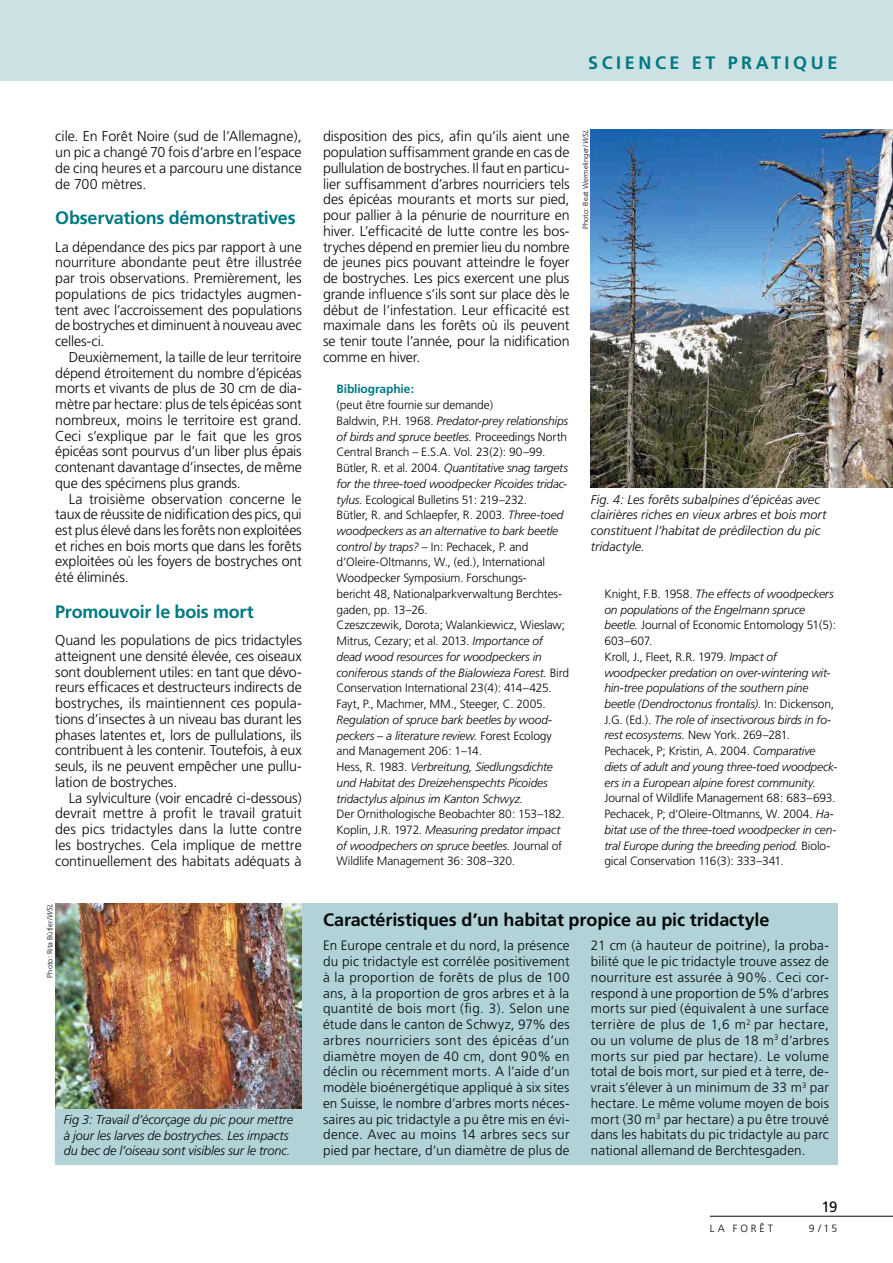
<style>
.page{position:relative;width:893px;height:1263px;background:#fff}
.page>*{position:absolute;margin:0;border:0;box-sizing:border-box;transform-origin:0 0}
.t1{font:700 18px "Frutiger";letter-spacing:-.005em;color:#040809}
.t2{font:700 18px "Frutiger";letter-spacing:-.015em;color:#007981}
.t3{font:700 18px "Frutiger";letter-spacing:.2em;color:#007981}
.t4{font:15px "Frutiger";color:#040809}
.t5{font:300 14.25px/15.8px "Frutiger";letter-spacing:-.01em;color:#040809;text-align:justify}
.t6{font:300 13.5px/15.8px "Frutiger";letter-spacing:.01em;color:#040809;text-align:justify}
.t7{font:italic 300 12.75px/15.8px "Frutiger";color:#040809}
.t8{font:300 12px/15.8px "Frutiger";letter-spacing:-.015em;color:#040809}
.t9{font:italic 300 12px/15.8px "Frutiger";letter-spacing:-.015em;color:#040809}
.t10{font:700 12px "Frutiger";letter-spacing:-.01em;color:#007981}
.t11{font:300 10.5px "Frutiger";letter-spacing:.275em;color:#040809}
.t12{font:300 7.5px "Frutiger";letter-spacing:.015em;color:#040809}
.s1{font-style:italic}
.s2{font-style:normal}
</style>
<div class="page">
<hr style="left:710px;top:1216px;width:183px;height:1px;background:#040809">
<div style="left:0;top:0;width:893px;height:81px;background:#cbe1e4"></div>
<img style="left:591px;top:130px;width:302px;height:358px">
<div style="left:55px;top:903px;width:782px;height:262px;background:#b1d2d7"></div>
<img style="left:55px;top:903px;width:247px;height:205px">
<p class="t3" style="left:588px;top:55px;width:251px">SCIENCE ET PRATIQUE</p>
<p class="t5" style="left:55px;top:130px;width:248px">cile. En Forêt Noire (sud de l’Allemagne), un pic a changé 70 fois d’arbre en l’espace de cinq heures et a parcouru une distance de 700 mètres.</p>
<p class="t2" style="left:55px;top:211px;width:242px">Observations démonstratives</p>
<p class="t5" style="left:55px;top:240px;width:248px">La dépendance des pics par rapport à une nourriture abondante peut être illustrée par trois observations. Premièrement, les populations de pics tridactyles augmen&shy;tent avec l’accroissement des populations de bostryches et diminuent à nouveau avec celles-ci.</p>
<p class="t5" style="left:55px;top:350px;width:248px;text-indent:13px">Deuxièmement, la taille de leur territoire dépend étroitement du nombre d’épicéas morts et vivants de plus de 30 cm de dia&shy;mètre par hectare: plus de tels épicéas sont nombreux, moins le territoire est grand.<br>Ceci s’explique par le fait que les gros épicéas sont pourvus d’un liber plus épais contenant davantage d’insectes, de même que des spécimens plus grands.</p>
<p class="t5" style="left:55px;top:492px;width:248px;text-indent:13px">La troisième observation concerne le taux de réussite de nidification des pics, qui est plus élevé dans les forêts non exploitées et riches en bois morts que dans les forêts exploitées où les foyers de bostryches ont été éliminés.</p>
<p class="t2" style="left:55px;top:605px;width:200px">Promouvoir le bois mort</p>
<p class="t5" style="left:55px;top:634px;width:248px">Quand les populations de pics tridactyles atteignent une densité élevée, ces oiseaux sont doublement utiles: en tant que dévo&shy;reurs efficaces et destructeurs indirects de bostryches, ils maintiennent ces popula&shy;tions d’insectes à un niveau bas durant les phases latentes et, lors de pullulations, ils contribuent à les contenir. Toutefois, à eux seuls, ils ne peuvent empêcher une pullu&shy;lation de bostryches.</p>
<p class="t5" style="left:55px;top:791px;width:248px;text-indent:13px">La sylviculture (voir encadré ci-dessous) devrait mettre à profit le travail gratuit des pics tridactyles dans la lutte contre les bostryches. Cela implique de mettre continuellement des habitats adéquats à</p>
<p class="t12" style="left:47px;top:978px;width:76px;rotate:-90deg">Photo: Rita Bütler/<span class="s1">WSL</span></p>
<p class="t7" style="left:64px;top:1112px;width:231px">Fig 3: Travail d’écorçage du pic pour mettre à jour les larves de bostryches. Les impacts du bec de l’oiseau sont visibles sur le tronc.</p>
<p class="t5" style="left:323px;top:130px;width:248px">disposition des pics, afin qu’ils aient une population suffisamment grande en cas de pullulation de bostryches. Il faut en particu&shy;lier suffisamment d’arbres nourriciers tels des épicéas mourants et morts sur pied, pour pallier à la pénurie de nourriture en hiver. L’efficacité de lutte contre les bos&shy;tryches dépend en premier lieu du nombre de jeunes pics pouvant atteindre le foyer de bostryches. Les pics exercent une plus grande influence s’ils sont sur place dès le début de l’infestation. Leur efficacité est maximale dans les forêts où ils peuvent se tenir toute l’année, pour la nidification comme en hiver.</p>
<p class="t10" style="left:337px;top:384px;width:79px">Bibliographie:</p>
<p class="t8" style="left:337px;top:398px;width:234px">(peut être fournie sur demande)<br>Baldwin, P.H. 1968. <span class="s1">Predator-prey relationships of birds and spruce beetles.</span> Proceedings North Central Branch – E.S.A. Vol. 23(2): 90–99.<br>Bütler, R. et al. 2004. <span class="s1">Quantitative snag targets for the three-toed woodpecker Picoides tridac&shy;tylus.</span> Ecological Bulletins 51: 219–232.<br>Bütler, R. and Schlaepfer, R. 2003. <span class="s1">Three-toed woodpeckers as an alternative to bark beetle control by traps?</span> – In: Pechacek, P. and d’Oleire-Oltmanns, W., (ed.), International Woodpecker Symposium. Forschungs-<br>bericht 48, Nationalparkverwaltung Berchtes&shy;gaden, pp. 13–26.<br>Czeszczewik, Dorota; Walankiewicz, Wieslaw; Mitrus, Cezary; et al. 2013. <span class="s1">Importance of dead wood resources for woodpeckers in coniferous stands of the Bialowieza Forest.</span> Bird Conservation International 23(4): 414–425.<br>Fayt, P., Machmer, MM., Steeger, C. 2005.</p>
<p class="t9" style="left:337px;top:713px;width:218px">Regulation of spruce bark beetles by wood&shy;peck ers – a literature review. <span class="s2">Forest Ecology and Management 206: 1–14.<br>Hess, R. 1983.</span> Verbreitung, Siedlungsdichte und Habitat des Dreizehenspechts Picoides tridactylus alpinus im Kanton Schwyz.</p>
<p class="t8" style="left:337px;top:807px;width:230px">Der Ornithologische Beobachter 80: 153–182.<br>Koplin, J.R. 1972. <span class="s1">Measuring predator impact of woodpechers on spruce beetles.</span> Journal of Wildlife Management 36: 308–320.</p>
<p class="t12" style="left:583px;top:229px;width:101px;rotate:-90deg">Photo: Beat Wermelinger/<span class="s1">WSL</span></p>
<p class="t7" style="left:591px;top:492px;width:237px">Fig. 4: Les forêts subalpines d’épicéas avec clairières riches en vieux arbres et bois mort constituent l’habitat de prédilection du pic tridactyle.</p>
<p class="t9" style="left:604px;top:587px;width:234px"><span class="s2">Knight, F.B. 1958.</span> The effects of woodpeckers on populations of the Engelmann spruce beetle. <span class="s2">Journal of Economic Entomology 51(5):<br>603–607.<br>Kroll, J., Fleet, R.R. 1979.</span> Impact of<br>woodpeck er predation on over-wintering wit&shy;hin-tree populations of the southern pine beetle (Dendroctonus frontalis). <span class="s2">In: Dickenson, J.G. (Ed.).</span> The role of insectivorous birds in fo&shy;rest ecosystems. <span class="s2">New York. 269–281.<br>Pechacek, P; Kristin, A. 2004.</span> Comparative diets of adult and young three-toed woodpeck&shy;ers in a European alpine forest community.</p>
<p class="t8" style="left:604px;top:791px;width:234px">Journal of Wildlife Management 68: 683–693.<br>Pechacek, P; d’Oleire-Oltmanns, W. 2004. <span class="s1">Ha&shy;bitat use of the three-toed woodpecker in cen&shy;tral Europe during the breeding period.</span> Biolo&shy;gical Conservation 116(3): 333–341.</p>
<p class="t1" style="left:323px;top:912px;width:448px">Caractéristiques d’un habitat propice au pic tridactyle</p>
<p class="t6" style="left:323px;top:939px;width:248px">En Europe centrale et du nord, la présence du pic tridactyle est corrélée positivement à la proportion de forêts de plus de 100 ans, à la proportion de gros arbres et à la quantité de bois mort (fig. 3). Selon une étude dans le canton de Schwyz, 97% des arbres nourriciers sont des épicéas d’un diamètre moyen de 40 cm, dont 90% en déclin ou récemment morts. A l’aide d’un modèle bioénergétique appliqué à six sites en Suisse, le nombre d’arbres morts néces&shy;saires au pic tridactyle a pu être mis en évi&shy;dence. Avec au moins 14 arbres secs sur pied par hectare, d’un diamètre de plus de</p>
<p class="t6" style="left:591px;top:939px;width:240px">21 cm (à hauteur de poitrine), la proba&shy;bilité que le pic tridactyle trouve assez de nourriture est assurée à 90%. Ceci cor&shy;respond à une proportion de 5% d’arbres morts sur pied (équivalent à une surface terrière de plus de 1,6 m<sup>2</sup> par hectare, ou un volume de plus de 18 m<sup>3</sup> d’arbres morts sur pied par hectare). Le volume total de bois mort, sur pied et à terre, de&shy;vrait s’élever à un minimum de 33 m<sup>3</sup> par hectare. Le même volume moyen de bois mort (30 m<sup>3</sup> par hectare) a pu être trouvé dans les habitats du pic tridactyle au parc national allemand de Berchtesgaden.</p>
<p class="t4" style="left:821px;top:1201px;width:18px">19</p>
<p class="t11" style="left:710px;top:1224px;width:65px">LA FORÊT</p>
<p class="t11" style="left:809px;top:1224px;width:30px">9/15</p>
</div>
